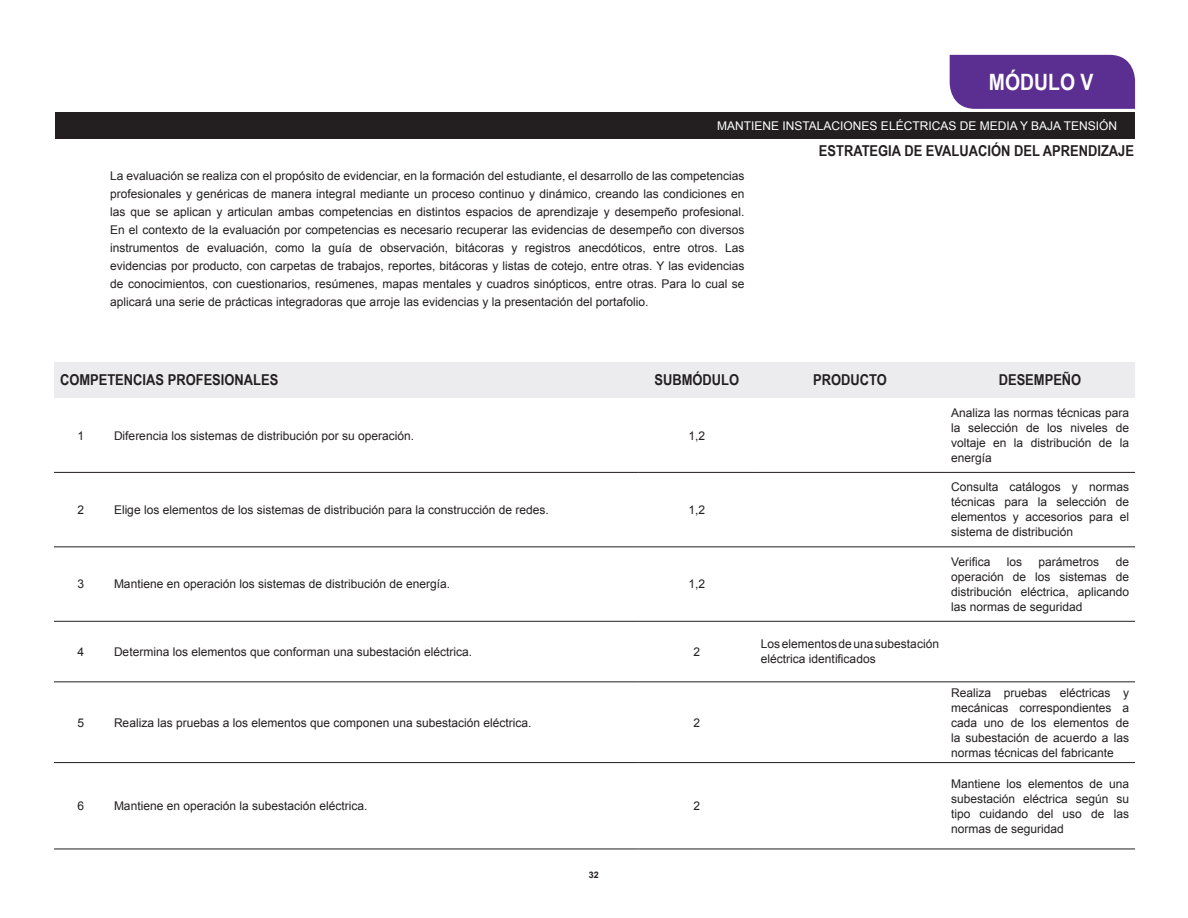
<style>
.page{position:relative;width:1188px;height:918px;background:#fff}
.page>*{position:absolute;margin:0;border:0;box-sizing:border-box;transform-origin:0 0}
.t1{font:700 22.5px "Arial Narrow";color:#fff;scale:1.05 1}
.t2{font:700 15px "Arial Narrow";color:#231f20;scale:1.05 1}
.t3{font:12px/15px "Arial";color:#231f20;text-align:justify}
.t4{font:12px "Arial";color:#fff}
.t5{font:700 9px "Arial";color:#231f20}
</style>
<div class="page">
<div style="left:54px;top:362px;width:1081px;height:36px;background:#ececee"></div>
<hr style="left:54px;top:472px;width:54px;height:1px;background:#231f20">
<hr style="left:108px;top:472px;width:531px;height:1px;background:#231f20">
<hr style="left:639px;top:472px;width:116px;height:1px;background:#231f20">
<hr style="left:755px;top:472px;width:190px;height:1px;background:#231f20">
<hr style="left:945px;top:472px;width:190px;height:1px;background:#231f20">
<hr style="left:54px;top:546px;width:54px;height:1px;background:#231f20">
<hr style="left:108px;top:546px;width:531px;height:1px;background:#231f20">
<hr style="left:639px;top:546px;width:116px;height:1px;background:#231f20">
<hr style="left:755px;top:546px;width:190px;height:1px;background:#231f20">
<hr style="left:945px;top:546px;width:190px;height:1px;background:#231f20">
<hr style="left:54px;top:621px;width:54px;height:1px;background:#231f20">
<hr style="left:108px;top:621px;width:531px;height:1px;background:#231f20">
<hr style="left:639px;top:621px;width:116px;height:1px;background:#231f20">
<hr style="left:755px;top:621px;width:190px;height:1px;background:#231f20">
<hr style="left:945px;top:621px;width:190px;height:1px;background:#231f20">
<hr style="left:54px;top:681px;width:54px;height:1px;background:#231f20">
<hr style="left:108px;top:681px;width:531px;height:1px;background:#231f20">
<hr style="left:639px;top:681px;width:116px;height:1px;background:#231f20">
<hr style="left:755px;top:681px;width:190px;height:1px;background:#231f20">
<hr style="left:945px;top:681px;width:190px;height:1px;background:#231f20">
<hr style="left:54px;top:762px;width:54px;height:1px;background:#231f20">
<hr style="left:108px;top:762px;width:531px;height:1px;background:#231f20">
<hr style="left:639px;top:762px;width:116px;height:1px;background:#231f20">
<hr style="left:755px;top:762px;width:190px;height:1px;background:#231f20">
<hr style="left:945px;top:762px;width:190px;height:1px;background:#231f20">
<hr style="left:54px;top:849px;width:54px;height:1px;background:#231f20">
<hr style="left:108px;top:849px;width:531px;height:1px;background:#231f20">
<hr style="left:639px;top:849px;width:116px;height:1px;background:#231f20">
<hr style="left:755px;top:849px;width:190px;height:1px;background:#231f20">
<hr style="left:945px;top:849px;width:190px;height:1px;background:#231f20">
<div style="left:950px;top:55px;width:185px;height:54px;background:#5b2e91"></div>
<div style="left:55px;top:112px;width:1080px;height:26px;background:#231f20"></div>
<p class="t1" style="left:989px;top:65px;width:101px">MÓDULO V</p>
<p class="t4" style="left:717px;top:117px;width:401px">MANTIENE INSTALACIONES ELÉCTRICAS DE MEDIA Y BAJA TENSIÓN</p>
<p class="t3" style="left:110px;top:167px;width:636px;line-height:18px">La evaluación se realiza con el propósito de evidenciar, en la formación del estudiante, el desarrollo de las competencias profesionales y genéricas de manera integral mediante un proceso continuo y dinámico, creando las condiciones en las que se aplican y articulan ambas competencias en distintos espacios de aprendizaje y desempeño profesional.<br>En el contexto de la evaluación por competencias es necesario recuperar las evidencias de desempeño con diversos instrumentos de evaluación, como la guía de observación, bitácoras y registros anecdóticos, entre otros. Las evidencias por producto, con carpetas de trabajos, reportes, bitácoras y listas de cotejo, entre otras. Y las evidencias de conocimientos, con cuestionarios, resúmenes, mapas mentales y cuadros sinópticos, entre otras. Para lo cual se aplicará una serie de prácticas integradoras que arroje las evidencias y la presentación del portafolio.</p>
<p class="t2" style="left:819px;top:139px;width:302px">ESTRATEGIA DE EVALUACIÓN DEL APRENDIZAJE</p>
<p class="t2" style="left:60px;top:369px;width:209px">COMPETENCIAS PROFESIONALES</p>
<p class="t2" style="left:655px;top:369px;width:82px">SUBMÓDULO</p>
<p class="t2" style="left:813px;top:369px;width:72px">PRODUCTO</p>
<p class="t2" style="left:999px;top:369px;width:80px">DESEMPEÑO</p>
<p class="t3" style="left:78px;top:428px;width:8px">1</p>
<p class="t3" style="left:114px;top:428px;width:302px">Diferencia los sistemas de distribución por su operación.</p>
<p class="t3" style="left:689px;top:428px;width:18px">1,2</p>
<p class="t3" style="left:78px;top:502px;width:8px">2</p>
<p class="t3" style="left:114px;top:502px;width:436px">Elige los elementos de los sistemas de distribución para la construcción de redes.</p>
<p class="t3" style="left:689px;top:502px;width:18px">1,2</p>
<p class="t3" style="left:78px;top:577px;width:8px">3</p>
<p class="t3" style="left:114px;top:577px;width:338px">Mantiene en operación los sistemas de distribución de energía.</p>
<p class="t3" style="left:689px;top:577px;width:18px">1,2</p>
<p class="t3" style="left:78px;top:644px;width:8px">4</p>
<p class="t3" style="left:114px;top:644px;width:360px">Determina los elementos que conforman una subestación eléctrica.</p>
<p class="t3" style="left:694px;top:644px;width:8px">2</p>
<p class="t3" style="left:761px;top:637px;width:180px">Los elementos de una subestación eléctrica identificados</p>
<p class="t3" style="left:78px;top:715px;width:8px">5</p>
<p class="t3" style="left:114px;top:715px;width:419px">Realiza las pruebas a los elementos que componen una subestación eléctrica.</p>
<p class="t3" style="left:694px;top:715px;width:8px">2</p>
<p class="t3" style="left:78px;top:799px;width:8px">6</p>
<p class="t3" style="left:114px;top:799px;width:255px">Mantiene en operación la subestación eléctrica.</p>
<p class="t3" style="left:694px;top:799px;width:8px">2</p>
<p class="t3" style="left:951px;top:405px;width:180px">Analiza las normas técnicas para la selección de los niveles de voltaje en la distribución de la energía</p>
<p class="t3" style="left:951px;top:480px;width:180px">Consulta catálogos y normas técnicas para la selección de elementos y accesorios para el sistema de distribución</p>
<p class="t3" style="left:951px;top:554px;width:41px">Verifica</p>
<p class="t3" style="left:1007px;top:554px;width:17px">los</p>
<p class="t3" style="left:1039px;top:554px;width:62px">parámetros</p>
<p class="t3" style="left:951px;top:554px;width:180px;text-indent:165px">de operación de los sistemas de distribución eléctrica, aplicando las normas de seguridad</p>
<p class="t3" style="left:951px;top:685px;width:180px">Realiza pruebas eléctricas y mecánicas correspondientes a cada uno de los elementos de la subestación de acuerdo a las normas técnicas del fabricante</p>
<p class="t3" style="left:951px;top:776px;width:180px">Mantiene los elementos de una subestación eléctrica según su tipo cuidando del uso de las normas de seguridad</p>
<p class="t5" style="left:589px;top:868px;width:12px">32</p>
</div>
